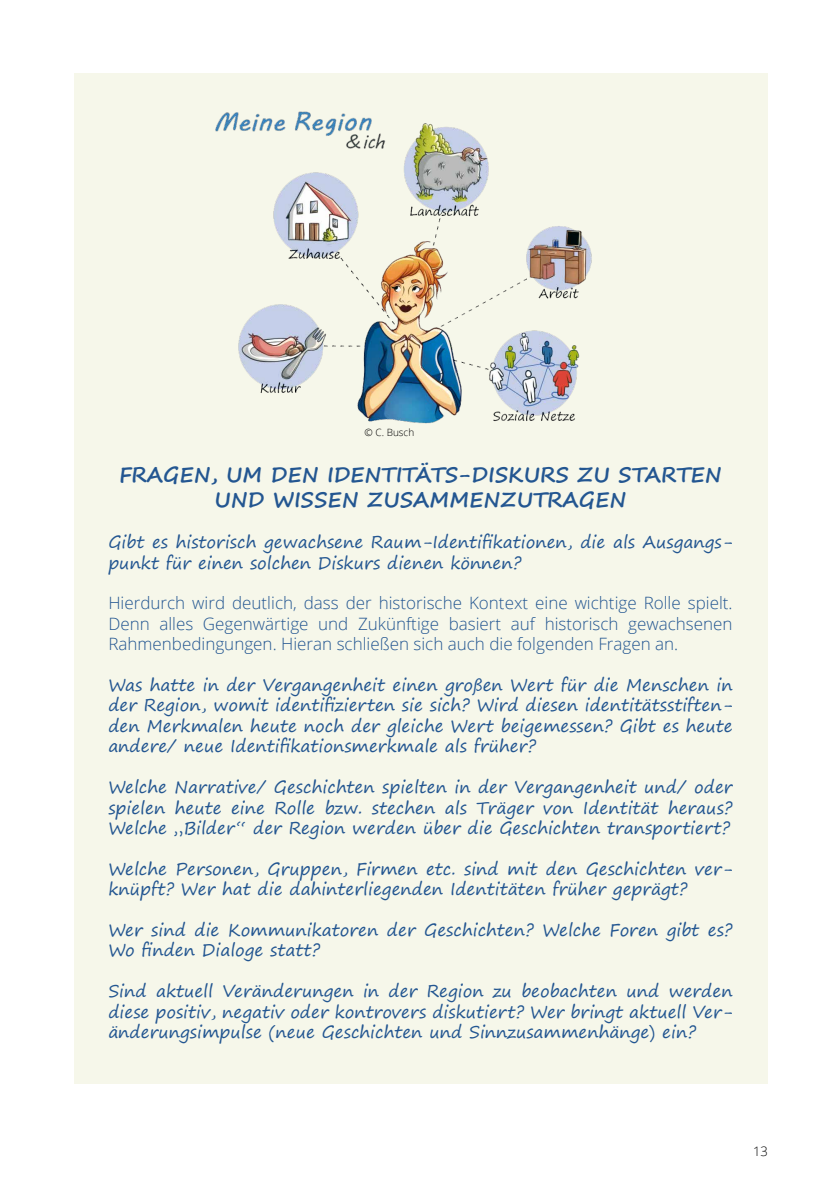
<style>
.page{position:relative;width:840px;height:1191px;background:#fff}
.page>*{position:absolute;margin:0;border:0;box-sizing:border-box;transform-origin:0 0}
.t1{font:700 21px/25.2px "Segoe Print";color:#235691;text-align:center}
.t2{font:17px/20.4px "Segoe Print";color:#235691}
.t3{font:300 17px/20.4px "Open Sans";color:#235691;text-align:justify}
.t4{font:300 13px "Open Sans";color:#000}
.t5{font:300 10px "Open Sans";color:#000}
</style>
<div class="page">
<div style="left:74px;top:74px;width:693px;height:1010px;background:#f6f7ea"></div>
<img style="left:215px;top:111px;width:377px;height:313px">
<p class="t5" style="left:364px;top:425px;width:51px">© C. Busch</p>
<p class="t1" style="left:119px;top:461px;width:604px">FRAGEN, UM DEN IDENTITÄTS-DISKURS ZU STARTEN<br>UND WISSEN ZUSAMMENZUTRAGEN</p>
<p class="t2" style="left:108px;top:531px;width:625px">Gibt es historisch gewachsene Raum-Identifikationen, die als Ausgangs&shy;punkt für einen solchen Diskurs dienen können?</p>
<p class="t3" style="left:108px;top:592px;width:625px">Hierdurch wird deutlich, dass der historische Kontext eine wichtige Rolle spielt.<br>Denn alles Gegenwärtige und Zukünftige basiert auf historisch gewachsenen Rahmenbedingungen. Hieran schließen sich auch die folgenden Fragen an.</p>
<p class="t2" style="left:108px;top:674px;width:625px;text-align:justify">Was hatte in der Vergangenheit einen großen Wert für die Menschen in der Region, womit identifizierten sie sich? Wird diesen identitätsstiften&shy;den Merkmalen heute noch der gleiche Wert beigemessen? Gibt es heute andere/ neue Identifikationsmerkmale als früher?</p>
<p class="t2" style="left:108px;top:776px;width:625px;text-align:justify">Welche Narrative/ Geschichten spielten in der Vergangenheit und/ oder spielen heute eine Rolle bzw. stechen als Träger von Identität heraus?<br>Welche „Bilder“ der Region werden über die Geschichten transportiert?</p>
<p class="t2" style="left:108px;top:858px;width:625px">Welche Personen, Gruppen, Firmen etc. sind mit den Geschichten ver&shy;knüpft? Wer hat die dahinterliegenden Identitäten früher geprägt?</p>
<p class="t2" style="left:108px;top:919px;width:625px">Wer sind die Kommunikatoren der Geschichten? Welche Foren gibt es?<br>Wo finden Dialoge statt?</p>
<p class="t2" style="left:108px;top:980px;width:625px;text-align:justify">Sind aktuell Veränderungen in der Region zu beobachten und werden diese positiv, negativ oder kontrovers diskutiert? Wer bringt aktuell Ver&shy;änderungsimpulse (neue Geschichten und Sinnzusammenhänge) ein?</p>
<p class="t4" style="left:752px;top:1142px;width:16px">13</p>
</div>
